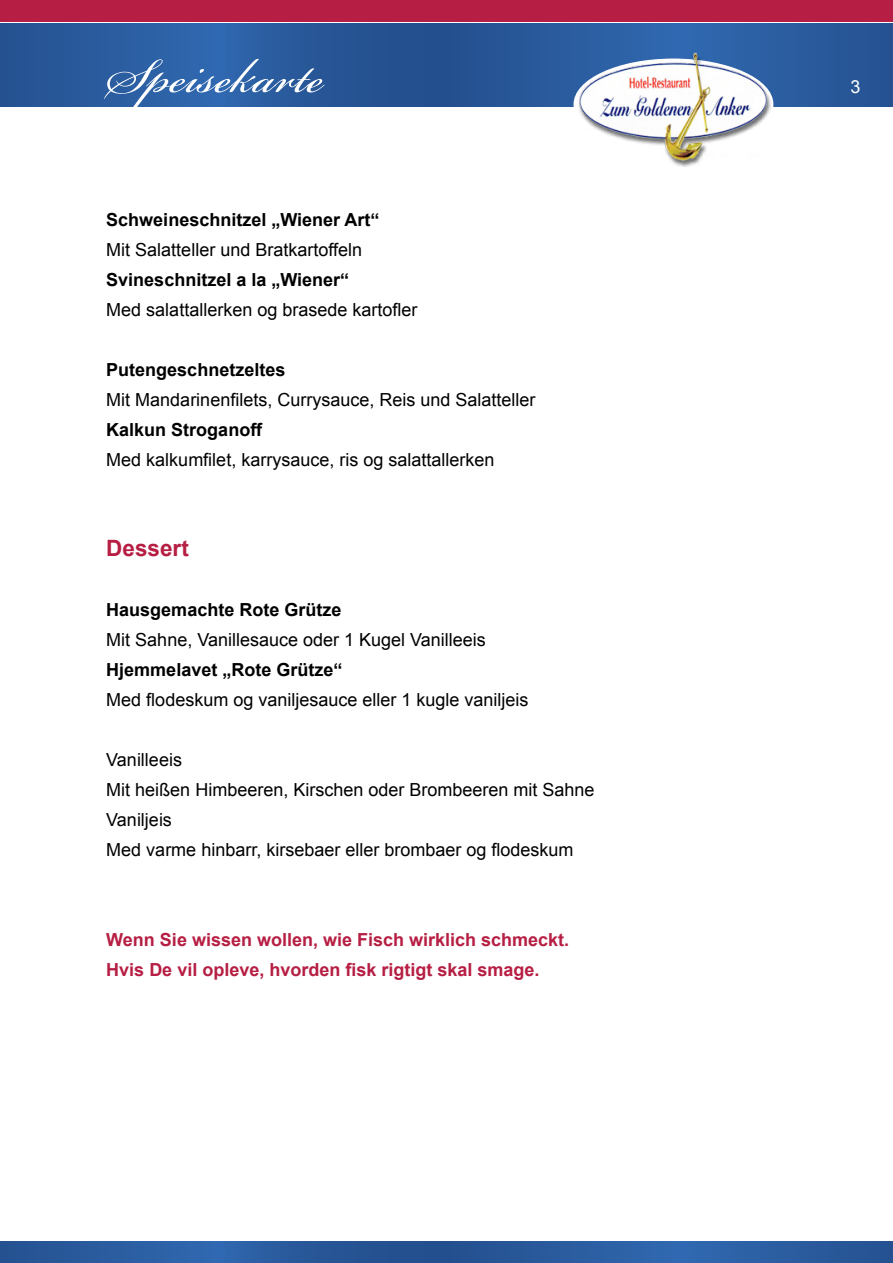
<style>
.page{position:relative;width:893px;height:1263px;background:#fff}
.page>*{position:absolute;margin:0;border:0;box-sizing:border-box;transform-origin:0 0}
.t1{font:75px "Bickham Script Pro";color:#fff}
.t2{font:700 22.5px "Arial";color:#b61e43}
.t3{font:18px/30px "Arial";color:#000}
.t4{font:700 18px "Arial";color:#000}
.t5{font:700 18px/30px "Arial";color:#b61e43}
.t6{font:18px "Arial";color:#fff}
</style>
<div class="page">
<svg style="left:0;top:23px;width:893px;height:83px;background:#29599b"></svg>
<div style="left:0;top:0;width:893px;height:21px;background:#b61e43"></div>
<img style="left:574px;top:45px;width:213px;height:122px">
<svg style="left:0;top:1242px;width:893px;height:21px;background:#295b9d"></svg>
<h1 class="t1" style="left:106px;top:22px;width:219px">Speisekarte</h1>
<p class="t4" style="left:106px;top:207px;width:275px">Schweineschnitzel „Wiener Art“</p>
<p class="t3" style="left:106px;top:235px;width:257px">Mit Salatteller und Bratkartoffeln</p>
<p class="t4" style="left:106px;top:267px;width:244px">Svineschnitzel a la „Wiener“</p>
<p class="t3" style="left:106px;top:295px;width:313px">Med salattallerken og brasede kartofler</p>
<p class="t4" style="left:106px;top:357px;width:181px">Putengeschnetzeltes</p>
<p class="t3" style="left:106px;top:385px;width:431px">Mit Mandarinenfilets, Currysauce, Reis und Salatteller</p>
<p class="t4" style="left:106px;top:417px;width:158px">Kalkun Stroganoff</p>
<p class="t3" style="left:106px;top:445px;width:390px">Med kalkumfilet, karrysauce, ris og salattallerken</p>
<p class="t2" style="left:106px;top:533px;width:84px">Dessert</p>
<p class="t4" style="left:106px;top:597px;width:237px">Hausgemachte Rote Grütze</p>
<p class="t3" style="left:106px;top:625px;width:381px">Mit Sahne, Vanillesauce oder 1 Kugel Vanilleeis</p>
<p class="t4" style="left:106px;top:657px;width:238px">Hjemmelavet „Rote Grütze“</p>
<p class="t3" style="left:106px;top:685px;width:424px">Med flodeskum og vaniljesauce eller 1 kugle vaniljeis</p>
<p class="t3" style="left:106px;top:745px;width:490px">Vanilleeis<br>Mit heißen Himbeeren, Kirschen oder Brombeeren mit Sahne Vaniljeis<br>Med varme hinbarr, kirsebaer eller brombaer og flodeskum</p>
<p class="t5" style="left:106px;top:925px;width:464px">Wenn Sie wissen wollen, wie Fisch wirklich schmeckt.<br>Hvis De vil opleve, hvorden fisk rigtigt skal smage.</p>
<p class="t6" style="left:850px;top:75px;width:12px">3</p>
</div>
